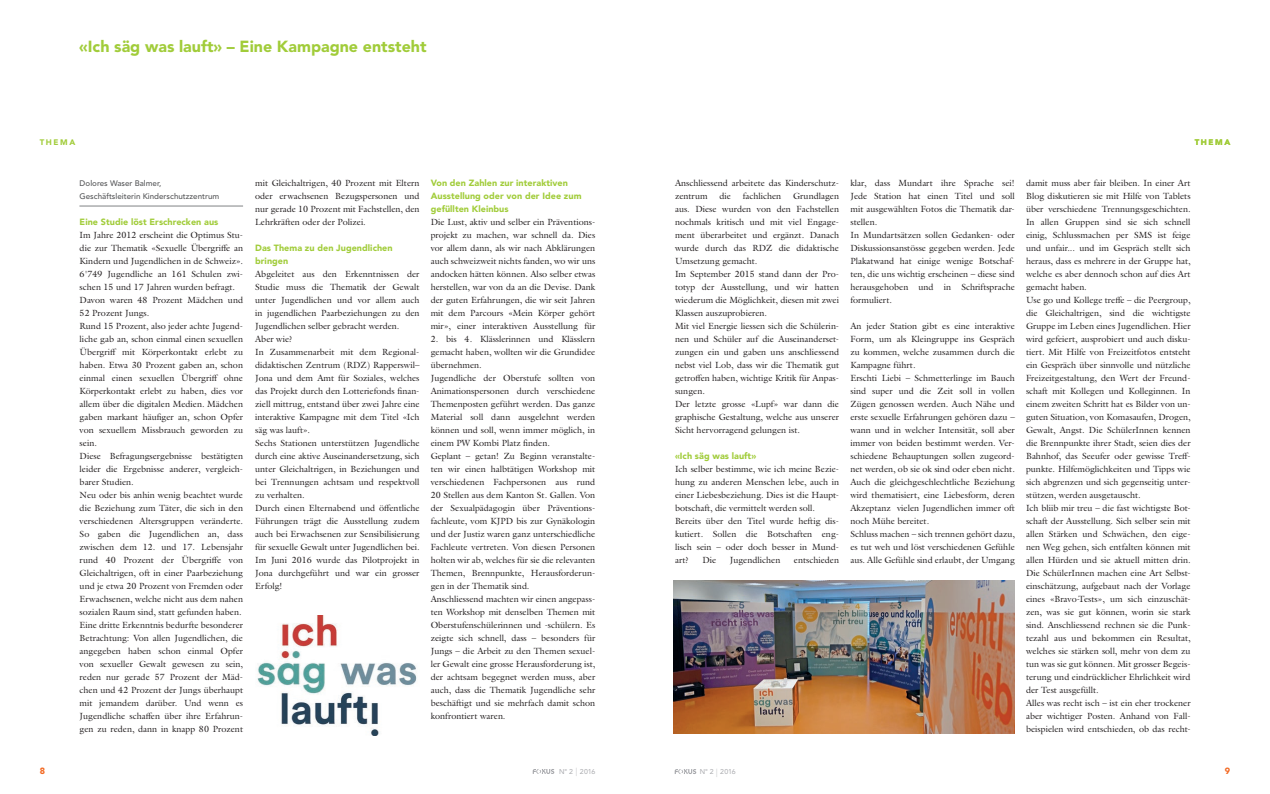
<style>
.page{position:relative;width:1270px;height:794px;background:#fff}
.page>*{position:absolute;margin:0;border:0;box-sizing:border-box;transform-origin:0 0}
.t1{font:900 16px "Avenir LT Std";color:#a1cc3a}
.t2{font:9px/13px "Galliard Pro";color:#231f20}
.t3{font:900 9px/13px "Avenir LT Std";letter-spacing:.005em;color:#a1cc3a}
.t4{font:900 9px "Avenir LT Std";color:#f36821}
.t5{font:500 8px/13px "Avenir LT Std";color:#57585a}
.t6{font:900 8px "Avenir LT Std";letter-spacing:.2em;color:#a1cc3a}
.t7{font:7px "Avenir LT Std";letter-spacing:-.03em;color:#a8a9ad}
.s1{font-weight:300;font-size:8.4px}
</style>
<div class="page">
<svg style="left:675px;top:769px;width:21px;height:5px"></svg>
<svg style="left:533px;top:769px;width:21px;height:5px"></svg>
<hr style="left:79px;top:206px;width:164px;height:1px;background:#808285">
<img style="left:673px;top:580px;width:342px;height:153px">
<img style="left:257px;top:615px;width:160px;height:121px">
<h1 class="t1" style="left:79px;top:37px;width:349px">«Ich säg was lauft» – Eine Kampagne entsteht</h1>
<p class="t6" style="left:40px;top:137px;width:37px">THEMA</p>
<p class="t5" style="left:80px;top:177px;width:141px">Dolores Waser Balmer,<br>Geschäftsleiterin Kinderschutzzentrum</p>
<p class="t3" style="left:80px;top:215px;width:140px">Eine Studie löst Erschrecken aus</p>
<p class="t2" style="left:80px;top:228px;width:165px">Im Jahre 2012 erscheint die Optimus Stu&shy;die zur Thematik «Sexuelle Übergriffe an Kindern und Jugendlichen in de Schweiz».<br>6'749 Jugendliche an 161 Schulen zwi&shy;schen 15 und 17 Jahren wurden befragt.<br>Davon waren 48 Prozent Mädchen und 52 Prozent Jungs.<br>Rund 15 Prozent, also jeder achte Jugend&shy;liche gab an, schon einmal einen sexuellen Übergriff mit Körperkontakt erlebt zu haben. Etwa 30 Prozent gaben an, schon einmal einen sexuellen Übergriff ohne Körperkontakt erlebt zu haben, dies vor allem über die digitalen Medien. Mädchen gaben markant häufiger an, schon Opfer von sexuellem Missbrauch geworden zu sein.<br>Diese Befragungsergebnisse bestätigten leider die Ergebnisse anderer, vergleich&shy;barer Studien.<br>Neu oder bis anhin wenig beachtet wurde die Beziehung zum Täter, die sich in den verschiedenen Altersgruppen veränderte.<br>So gaben die Jugendlichen an, dass zwischen dem 12. und 17. Lebensjahr rund 40 Prozent der Übergriffe von Gleichaltrigen, oft in einer Paarbeziehung und je etwa 20 Prozent von Fremden oder Erwachsenen, welche nicht aus dem nahen sozialen Raum sind, statt gefunden haben.<br>Eine dritte Erkenntnis bedurfte besonderer Betrachtung: Von allen Jugendlichen, die angegeben haben schon einmal Opfer von sexueller Gewalt gewesen zu sein, reden nur gerade 57 Prozent der Mäd&shy;chen und 42 Prozent der Jungs überhaupt mit jemandem darüber. Und wenn es Jugendliche schaffen über ihre Erfahrun&shy;gen zu reden, dann in knapp 80 Prozent</p>
<p class="t2" style="left:255px;top:176px;width:166px;text-align:justify">mit Gleichaltrigen, 40 Prozent mit Eltern oder erwachsenen Bezugspersonen und nur gerade 10 Prozent mit Fachstellen, den Lehrkräften oder der Polizei.</p>
<p class="t3" style="left:255px;top:241px;width:139px">Das Thema zu den Jugendlichen bringen</p>
<p class="t2" style="left:255px;top:267px;width:166px">Abgeleitet aus den Erkenntnissen der Studie muss die Thematik der Gewalt unter Jugendlichen und vor allem auch in jugendlichen Paarbeziehungen zu den Jugendlichen selber gebracht werden.<br>Aber wie?<br>In Zusammenarbeit mit dem Regional&shy;didaktischen Zentrum (RDZ) Rapperswil– Jona und dem Amt für Soziales, welches das Projekt durch den Lotteriefonds finan&shy;ziell mittrug, entstand über zwei Jahre eine interaktive Kampagne mit dem Titel «Ich säg was lauft».<br>Sechs Stationen unterstützen Jugendliche durch eine aktive Auseinandersetzung, sich unter Gleichaltrigen, in Beziehungen und bei Trennungen achtsam und respektvoll zu verhalten.<br>Durch einen Elternabend und öffentliche Führungen trägt die Ausstellung zudem auch bei Erwachsenen zur Sensibilisierung für sexuelle Gewalt unter Jugendlichen bei.<br>Im Juni 2016 wurde das Pilotprojekt in Jona durchgeführt und war ein grosser Erfolg!</p>
<p class="t3" style="left:431px;top:176px;width:152px">Von den Zahlen zur interaktiven<br>Ausstellung oder von der Idee zum gefüllten Kleinbus</p>
<p class="t2" style="left:431px;top:215px;width:166px;text-align:justify">Die Lust, aktiv und selber ein Präventions&shy;projekt zu machen, war schnell da. Dies vor allem dann, als wir nach Abklärungen auch schweizweit nichts fanden, wo wir uns andocken hätten können. Also selber etwas herstellen, war von da an die Devise. Dank der guten Erfahrungen, die wir seit Jahren mit dem Parcours «Mein Körper gehört mir», einer interaktiven Ausstellung für</p>
<p class="t2" style="left:431px;top:332px;width:166px">2. bis 4. Klässlerinnen und Klässlern gemacht haben, wollten wir die Grundidee übernehmen.<br>Jugendliche der Oberstufe sollten von Animationspersonen durch verschiedene Themenposten geführt werden. Das ganze Material soll dann ausgelehnt werden können und soll, wenn immer möglich, in einem PW Kombi Platz finden.<br>Geplant – getan! Zu Beginn veranstalte&shy;ten wir einen halbtätigen Workshop mit verschiedenen Fachpersonen aus rund 20 Stellen aus dem Kanton St. Gallen. Von der Sexualpädagogin über Präventions&shy;fachleute, vom KJPD bis zur Gynäkologin und der Justiz waren ganz unterschiedliche Fachleute vertreten. Von diesen Personen holten wir ab, welches für sie die relevanten Themen, Brennpunkte, Herausforderun&shy;gen in der Thematik sind.<br>Anschliessend machten wir einen angepass&shy;ten Workshop mit denselben Themen mit Oberstufenschülerinnen und -schülern. Es zeigte sich schnell, dass – besonders für Jungs – die Arbeit zu den Themen sexuel&shy;ler Gewalt eine grosse Herausforderung ist, der achtsam begegnet werden muss, aber auch, dass die Thematik Jugendliche sehr beschäftigt und sie mehrfach damit schon konfrontiert waren.</p>
<p class="t6" style="left:1195px;top:137px;width:37px">THEMA</p>
<p class="t2" style="left:675px;top:176px;width:166px">Anschliessend arbeitete das Kinderschutz&shy;zentrum</p>
<p class="t2" style="left:675px;top:189px;width:166px;text-indent:118px">Grundlagen aus. Diese wurden von den Fachstellen nochmals kritisch und mit viel Engage&shy;ment überarbeitet und ergänzt. Danach wurde durch das RDZ die didaktische Umsetzung gemacht.<br>Im September 2015 stand dann der Pro&shy;totyp der Ausstellung, und wir hatten wiederum die Möglichkeit, diesen mit zwei Klassen auszuprobieren.<br>Mit viel Energie liessen sich die Schülerin&shy;nen und Schüler auf die Auseinanderset&shy;zungen ein und gaben uns anschliessend nebst viel Lob, dass wir die Thematik gut getroffen haben, wichtige Kritik für Anpas&shy;sungen.<br>Der letzte grosse «Lupf» war dann die graphische Gestaltung, welche aus unserer Sicht hervorragend gelungen ist.</p>
<p class="t3" style="left:675px;top:449px;width:83px">«Ich säg was lauft»</p>
<p class="t2" style="left:675px;top:462px;width:166px">Ich selber bestimme, wie ich meine Bezie&shy;hung zu anderen Menschen lebe, auch in einer Liebesbeziehung. Dies ist die Haupt&shy;botschaft, die vermittelt werden soll.<br>Bereits über den Titel wurde heftig dis&shy;kutiert. Sollen die Botschaften eng&shy;lisch sein – oder doch besser in Mund&shy;art?</p>
<p class="t2" style="left:719px;top:189px;width:13px">die</p>
<p class="t2" style="left:743px;top:189px;width:40px">fachlichen</p>
<p class="t2" style="left:702px;top:553px;width:15px">Die</p>
<p class="t2" style="left:730px;top:553px;width:52px">Jugendlichen</p>
<p class="t2" style="left:794px;top:553px;width:47px">entschieden</p>
<p class="t2" style="left:850px;top:176px;width:166px">klar, dass Mundart ihre Sprache sei!<br>Jede Station hat einen Titel und soll mit ausgewählten Fotos die Thematik dar&shy;stellen.<br>In Mundartsätzen sollen Gedanken- oder Diskussionsanstösse gegeben werden. Jede Plakatwand hat einige wenige Botschaf&shy;ten, die uns wichtig erscheinen – diese sind herausgehoben und in Schriftsprache formuliert.</p>
<p class="t2" style="left:850px;top:319px;width:166px">An jeder Station gibt es eine interaktive Form, um als Kleingruppe ins Gespräch zu kommen, welche zusammen durch die Kampagne führt.<br>Erschti Liebi – Schmetterlinge im Bauch sind super und die Zeit soll in vollen Zügen genossen werden. Auch Nähe und erste sexuelle Erfahrungen gehören dazu – wann und in welcher Intensität, soll aber immer von beiden bestimmt werden. Ver&shy;schiedene Behauptungen sollen zugeord&shy;net werden, ob sie ok sind oder eben nicht.<br>Auch die gleichgeschlechtliche Beziehung wird thematisiert, eine Liebesform, deren Akzeptanz vielen Jugendlichen immer oft noch Mühe bereitet.<br>Schluss machen – sich trennen gehört dazu, es tut weh und löst verschiedenen Gefühle aus. Alle Gefühle sind erlaubt, der Umgang</p>
<p class="t2" style="left:1026px;top:176px;width:166px">damit muss aber fair bleiben. In einer Art Blog diskutieren sie mit Hilfe von Tablets über verschiedene Trennungsgeschichten.<br>In allen Gruppen sind sie sich schnell einig, Schlussmachen per SMS ist feige und unfair... und im Gespräch stellt sich heraus, dass es mehrere in der Gruppe hat, welche es aber dennoch schon auf dies Art gemacht haben.<br>Use go und Kollege treffe – die Peergroup, die Gleichaltrigen, sind die wichtigste Gruppe im Leben eines Jugendlichen. Hier wird gefeiert, ausprobiert und auch disku&shy;tiert. Mit Hilfe von Freizeitfotos entsteht ein Gespräch über sinnvolle und nützliche Freizeitgestaltung, den Wert der Freund&shy;schaft mit Kollegen und Kolleginnen. In einem zweiten Schritt hat es Bilder von un&shy;guten Situation, von Komasaufen, Drogen, Gewalt, Angst. Die SchülerInnen kennen die Brennpunkte ihrer Stadt, seien dies der Bahnhof, das Seeufer oder gewisse Treff&shy;punkte. Hilfemöglichkeiten und Tipps wie sich abgrenzen und sich gegenseitig unter&shy;stützen, werden ausgetauscht.<br>Ich bliib mir treu – die fast wichtigste Bot&shy;schaft der Ausstellung. Sich selber sein mit allen Stärken und Schwächen, den eige&shy;nen Weg gehen, sich entfalten können mit allen Hürden und sie aktuell mitten drin.<br>Die SchülerInnen machen eine Art Selbst&shy;einschätzung, aufgebaut nach der Vorlage eines «Bravo-Tests», um sich einzuschät&shy;zen, was sie gut können, worin sie stark sind. Anschliessend rechnen sie die Punk&shy;tezahl aus und bekommen ein Resultat, welches sie stärken soll, mehr von dem zu tun was sie gut können. Mit grosser Begeis&shy;terung und eindrücklicher Ehrlichkeit wird der Test ausgefüllt.<br>Alles was recht isch – ist ein eher trockener aber wichtiger Posten. Anhand von Fall&shy;beispielen wird entschieden, ob das recht-</p>
<p class="t4" style="left:40px;top:765px;width:7px">8</p>
<p class="t7" style="left:559px;top:767px;width:38px">N° 2 <span class="s1">|</span> 2016</p>
<p class="t7" style="left:700px;top:767px;width:37px">N° 2 <span class="s1">|</span> 2016</p>
<p class="t4" style="left:1225px;top:765px;width:7px">9</p>
</div>
